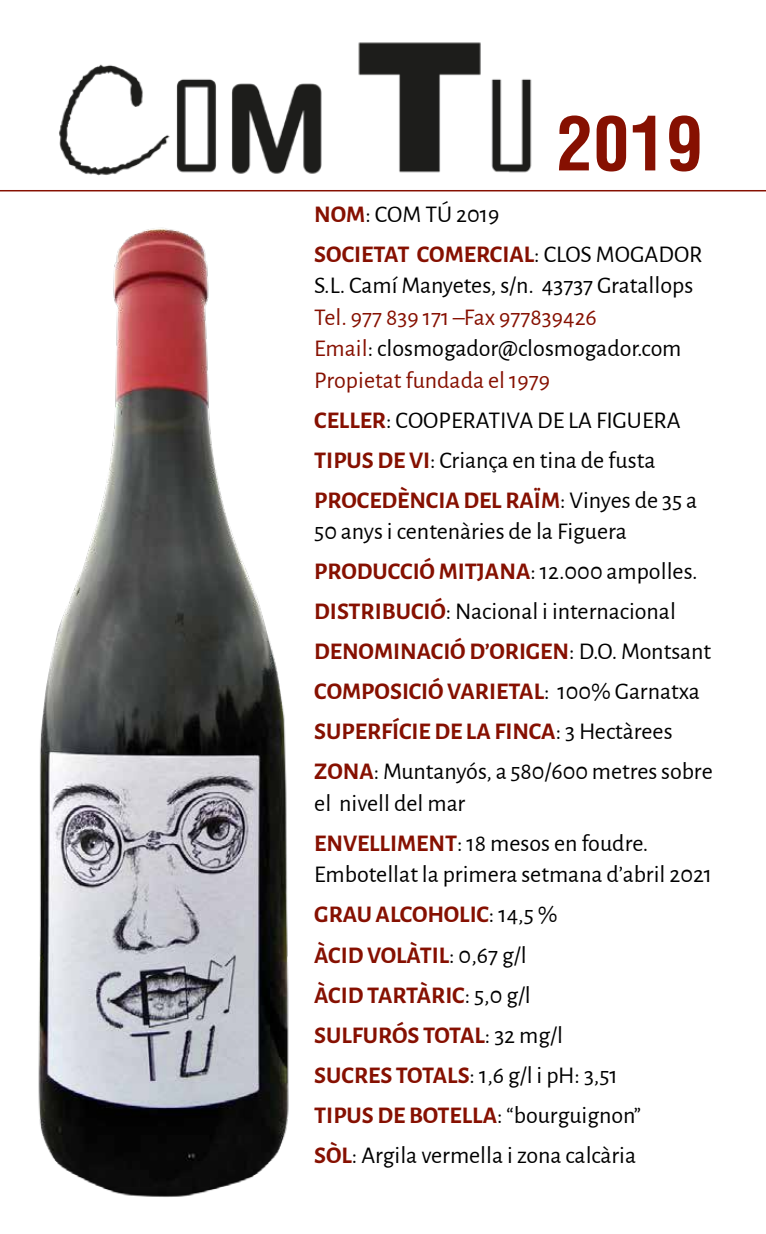
<style>
.page{position:relative;width:766px;height:1234px;background:#fff}
.page>*{position:absolute;margin:0;border:0;box-sizing:border-box;transform-origin:0 0}
.t1{font:700 condensed 72.9px "Helvetica LT Std";color:#861001}
.t2{font:24px/39.9px "Alegreya Sans";color:#000}
.t3{font:24px/31.5px "Alegreya Sans";color:#861001}
.s1{font-weight:700;color:#861001}
.s2{color:#000}
</style>
<div class="page">
<hr style="left:0;top:190px;width:765px;height:1px;background:#861001">
<img style="left:38px;top:228px;width:251px;height:969px">
<img style="left:59px;top:42px;width:473px;height:134px">
<h1 class="t1" style="left:556px;top:98px;width:147px">2019</h1>
<p class="t2" style="left:314px;top:193px;width:389px"><span class="s1">NOM</span>: COM TÚ 2019<br><span class="s1">SOCIETAT COMERCIAL</span>: CLOS MOGADOR</p>
<p class="t2" style="left:314px;top:264px;width:380px">S.L. Camí Manyetes, s/n. 43737 Gratallops</p>
<p class="t3" style="left:314px;top:300px;width:368px">Tel. 977 839 171 –Fax 977839426<br>Email<span class="s2">: closmogador@closmogador.com<br></span>Propietat fundada el 1979</p>
<p class="t2" style="left:314px;top:399px;width:384px"><span class="s1">CELLER</span>: COOPERATIVA DE LA FIGUERA<br><span class="s1">TIPUS DE VI</span>: Criança en tina de fusta<br><span class="s1">PROCEDÈNCIA DEL RAÏM</span>: Vinyes de 35 a</p>
<p class="t2" style="left:314px;top:510px;width:400px">50 anys i centenàries de la Figuera <span class="s1">PRODUCCIÓ MITJANA</span>: 12.000 ampolles.<br><span class="s1">DISTRIBUCIÓ</span>: Nacional i internacional <span class="s1">DENOMINACIÓ D’ORIGEN</span>: D.O. Montsant <span class="s1">COMPOSICIÓ VARIETAL</span>: 100% Garnatxa <span class="s1">SUPERFÍCIE DE LA FINCA</span>: 3 Hectàrees <span class="s1">ZONA</span>: Muntanyós, a 580/600 metres sobre</p>
<p class="t2" style="left:314px;top:781px;width:335px">el nivell del mar<br><span class="s1">ENVELLIMENT</span>: 18 mesos en foudre.</p>
<p class="t2" style="left:314px;top:853px;width:399px">Embotellat la primera setmana d’abril 2021<br><span class="s1">GRAU ALCOHOLIC</span>: 14,5 %<br><span class="s1">ÀCID VOLÀTIL</span>: 0,67 g/l<br><span class="s1">ÀCID TARTÀRIC</span>: 5,0 g/l<br><span class="s1">SULFURÓS TOTAL</span>: 32 mg/l<br><span class="s1">SUCRES TOTALS</span>: 1,6 g/l i pH: 3,51<br><span class="s1">TIPUS DE BOTELLA</span>: “bourguignon”<br><span class="s1">SÒL</span>: Argila vermella i zona calcària</p>
</div>
